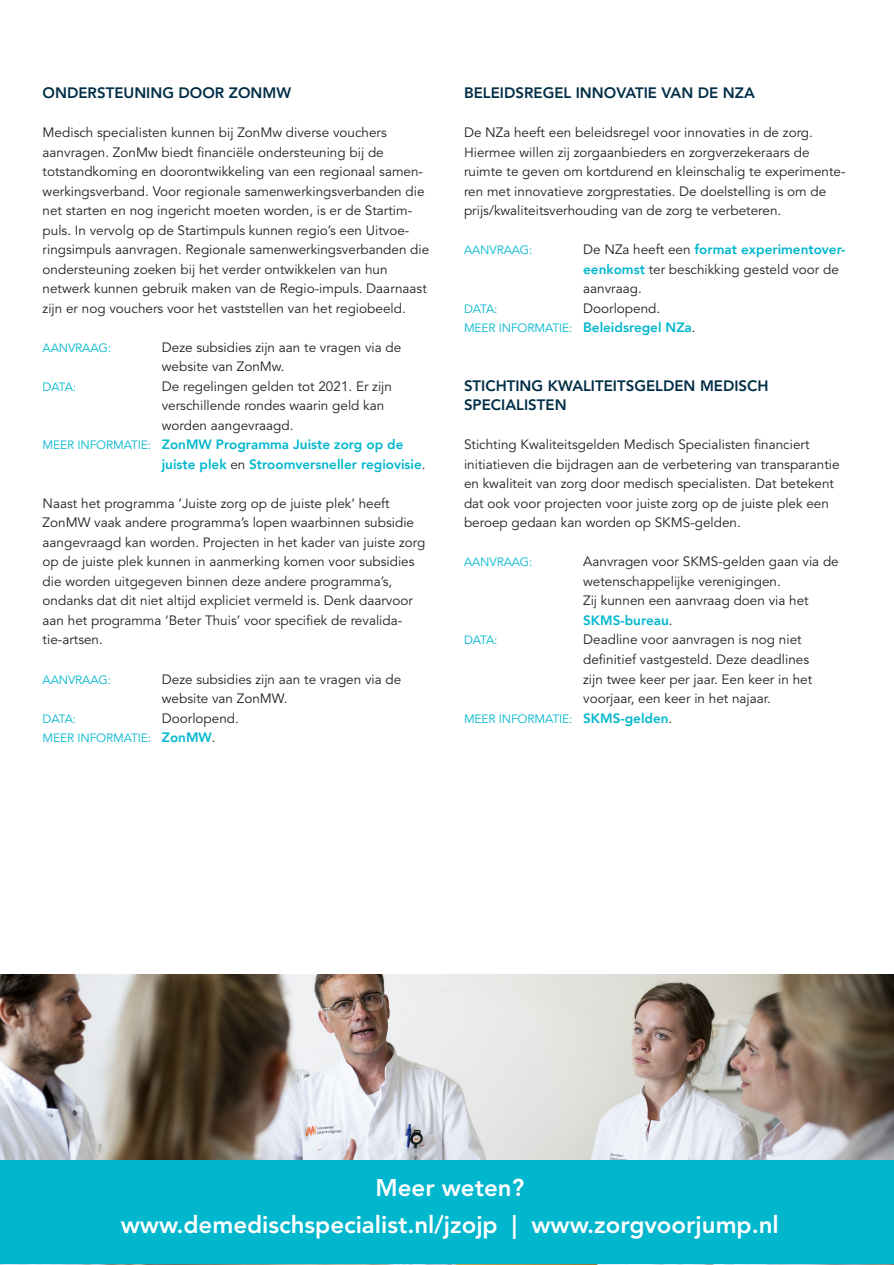
<style>
.page{position:relative;width:894px;height:1265px;background:#fff}
.page>*{position:absolute;margin:0;border:0;box-sizing:border-box;transform-origin:0 0}
.platte_tekst{font:800 24px "Avenir LT Std";color:#fff}
.flits_titel{font:800 15px/19.5px "Avenir LT Std";color:#002e46}
.platte_tekst-2{font:13.5px/19.5px "Avenir LT Std";color:#231f20}
.platte_tekst-3{font:800 13.5px/19.5px "Avenir";color:#00b7ce}
.platte_tekst-4{font:12px "Avenir LT Std";letter-spacing:-.01em;color:#00b7ce}
.s1{font-family:"Avenir LT Std";font-weight:400;font-size:12px}
.s2{font-family:"Avenir LT Std";font-weight:400;color:#231f20}
.s3{font-family:"Avenir";font-weight:800;font-size:13.5px}
.s4{font-size:13.5px;color:#231f20}
.s5{font-family:"Avenir";font-weight:800;color:#00b7ce}
</style>
<div class="page">
<img style="left:0;top:974px;width:893px;height:186px">
<div style="left:0;top:1160px;width:893px;height:103px;background:#00b7ce"></div>
<p class="flits_titel" style="left:43px;top:83px;width:250px">ONDERSTEUNING DOOR ZONMW</p>
<p class="platte_tekst-2" style="left:43px;top:123px;width:388px">Medisch specialisten kunnen bij ZonMw diverse vouchers aanvragen. ZonMw biedt financiële ondersteuning bij de totstandkoming en doorontwikkeling van een regionaal samen&shy;werkingsverband. Voor regionale samenwerkingsverbanden die net starten en nog ingericht moeten worden, is er de Startim&shy;puls. In vervolg op de Startimpuls kunnen regio’s een Uitvoe&shy;ringsimpuls aanvragen. Regionale samenwerkingsverbanden die ondersteuning zoeken bij het verder ontwikkelen van hun netwerk kunnen gebruik maken van de Regio-impuls. Daarnaast zijn er nog vouchers voor het vaststellen van het regiobeeld.</p>
<p class="platte_tekst-4" style="left:43px;top:340px;width:70px">AANVRAAG:</p>
<p class="platte_tekst-2" style="left:162px;top:337px;width:241px">Deze subsidies zijn aan te vragen via de website van ZonMw.</p>
<p class="platte_tekst-4" style="left:43px;top:379px;width:35px">DATA:</p>
<p class="platte_tekst-2" style="left:162px;top:376px;width:232px">De regelingen gelden tot 2021. Er zijn verschillende rondes waarin geld kan worden aangevraagd.</p>
<p class="platte_tekst-3" style="left:162px;top:435px;width:265px;text-indent:-119px"><span class="s1">MEER INFORMATIE:</span> ZonMW Programma Juiste zorg op de juiste plek <span class="s2">en</span> Stroomversneller regiovisie<span class="s2">.</span></p>
<p class="platte_tekst-2" style="left:43px;top:493px;width:384px">Naast het programma ‘Juiste zorg op de juiste plek’ heeft ZonMW vaak andere programma’s lopen waarbinnen subsidie aangevraagd kan worden. Projecten in het kader van juiste zorg op de juiste plek kunnen in aanmerking komen voor subsidies die worden uitgegeven binnen deze andere programma’s, ondanks dat dit niet altijd expliciet vermeld is. Denk daarvoor aan het programma ‘Beter Thuis’ voor specifiek de revalida&shy;tie-artsen.</p>
<p class="platte_tekst-4" style="left:43px;top:672px;width:70px">AANVRAAG:</p>
<p class="platte_tekst-2" style="left:162px;top:669px;width:241px">Deze subsidies zijn aan te vragen via de website van ZonMW.</p>
<p class="platte_tekst-4" style="left:43px;top:711px;width:35px">DATA:</p>
<p class="platte_tekst-2" style="left:162px;top:708px;width:79px">Doorlopend.</p>
<p class="platte_tekst-4" style="left:43px;top:730px;width:174px">MEER INFORMATIE: <span class="s3">ZonMW</span><span class="s4">.</span></p>
<p class="flits_titel" style="left:464px;top:83px;width:292px">BELEIDSREGEL INNOVATIE VAN DE NZA</p>
<p class="platte_tekst-2" style="left:464px;top:123px;width:383px">De NZa heeft een beleidsregel voor innovaties in de zorg.<br>Hiermee willen zij zorgaanbieders en zorgverzekeraars de ruimte te geven om kortdurend en kleinschalig te experimente&shy;ren met innovatieve zorgprestaties. De doelstelling is om de prijs/kwaliteitsverhouding van de zorg te verbeteren.</p>
<p class="platte_tekst-4" style="left:464px;top:243px;width:70px">AANVRAAG:</p>
<p class="platte_tekst-2" style="left:583px;top:240px;width:264px">De NZa heeft een <span class="s5">format experimentover&shy;eenkomst</span> ter beschikking gesteld voor de aanvraag.</p>
<p class="platte_tekst-4" style="left:464px;top:301px;width:35px">DATA:</p>
<p class="platte_tekst-2" style="left:583px;top:298px;width:79px">Doorlopend.</p>
<p class="platte_tekst-4" style="left:464px;top:321px;width:233px">MEER INFORMATIE: <span class="s3">Beleidsregel NZa</span><span class="s4">.</span></p>
<p class="flits_titel" style="left:464px;top:376px;width:306px">STICHTING KWALITEITSGELDEN MEDISCH<br>SPECIALISTEN</p>
<p class="platte_tekst-2" style="left:464px;top:435px;width:377px">Stichting Kwaliteitsgelden Medisch Specialisten financiert initiatieven die bijdragen aan de verbetering van transparantie en kwaliteit van zorg door medisch specialisten. Dat betekent dat ook voor projecten voor juiste zorg op de juiste plek een beroep gedaan kan worden op SKMS-gelden.</p>
<p class="platte_tekst-4" style="left:464px;top:555px;width:70px">AANVRAAG:</p>
<p class="platte_tekst-2" style="left:583px;top:552px;width:257px">Aanvragen voor SKMS-gelden gaan via de wetenschappelijke verenigingen.</p>
<p class="platte_tekst-2" style="left:583px;top:591px;width:227px">Zij kunnen een aanvraag doen via het<br><span class="s5">SKMS-bureau</span>.</p>
<p class="platte_tekst-4" style="left:464px;top:633px;width:35px">DATA:</p>
<p class="platte_tekst-2" style="left:583px;top:630px;width:230px">Deadline voor aanvragen is nog niet definitief vastgesteld. Deze deadlines zijn twee keer per jaar. Een keer in het voorjaar, een keer in het najaar.</p>
<p class="platte_tekst-4" style="left:464px;top:711px;width:210px">MEER INFORMATIE: <span class="s3">SKMS-gelden</span><span class="s4">.</span></p>
<p class="platte_tekst" style="left:375px;top:1172px;width:150px">Meer weten?</p>
<p class="platte_tekst" style="left:121px;top:1210px;width:659px">www.demedischspecialist.nl/jzojp | www.zorgvoorjump.nl</p>
</div>
